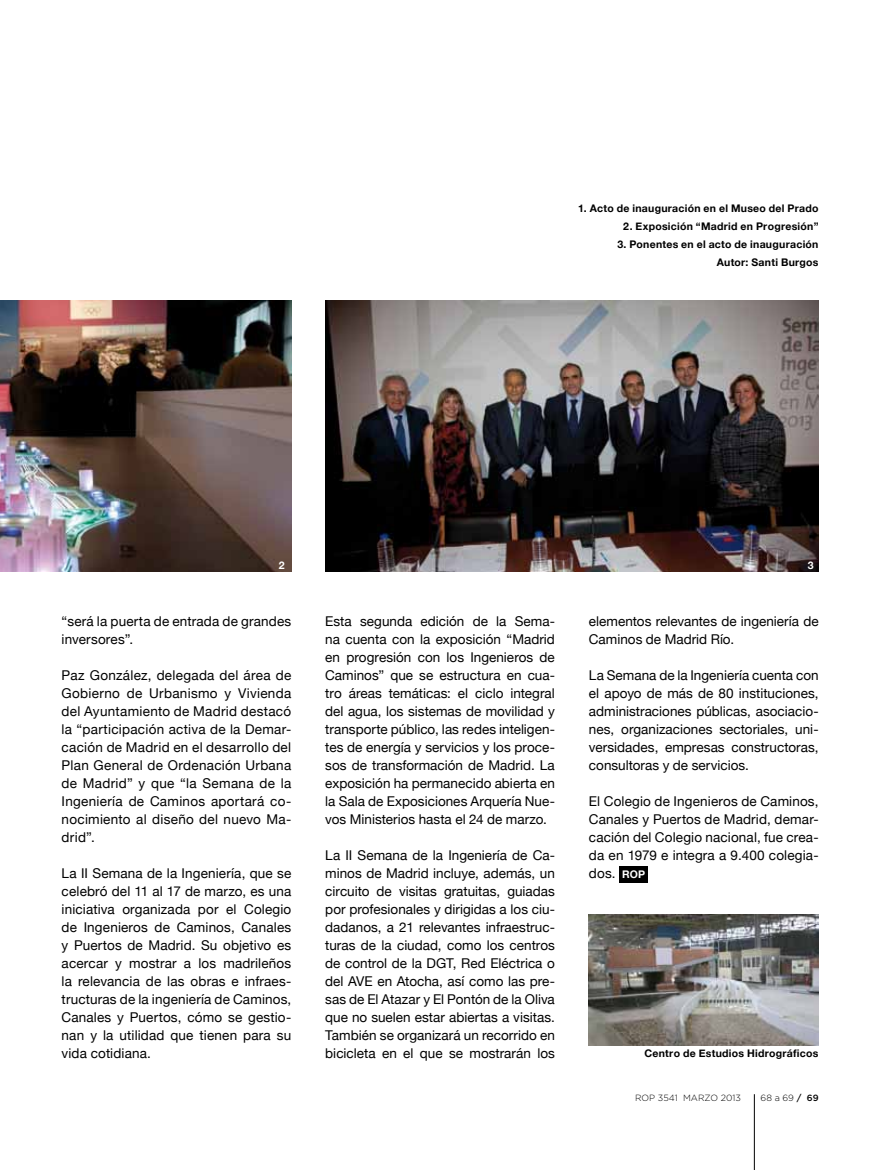
<style>
.page{position:relative;width:893px;height:1170px;background:#fff}
.page>*{position:absolute;margin:0;border:0;box-sizing:border-box;transform-origin:0 0}
.t1{font:13.5px/18px "Helvetica Neue";letter-spacing:.005em;color:#000;text-align:justify}
.t2{font:700 10.5px/18px "Helvetica Neue";letter-spacing:.025em;color:#000;text-align:right}
.t3{font:700 10.5px "Helvetica Neue";color:#fff}
.t4{font:300 9px "Gotham";color:#000}
.s1{font-weight:700;font-size:10.5px;color:#fff}
.s2{font-weight:500}
</style>
<div class="page">
<hr style="left:754px;top:1094px;width:1px;height:75px;background:#000">
<div style="left:619px;top:866px;width:29px;height:16px;background:#000"></div>
<img style="left:0;top:301px;width:291px;height:271px">
<img style="left:325px;top:301px;width:494px;height:271px">
<img style="left:589px;top:914px;width:230px;height:131px">
<p class="t2" style="left:578px;top:199px;width:242px">1. Acto de inauguración en el Museo del Prado</p>
<p class="t2" style="left:623px;top:217px;width:197px">2. Exposición “Madrid en Progresión”</p>
<p class="t2" style="left:617px;top:235px;width:203px">3. Ponentes en el acto de inauguración<br>Autor: Santi Burgos</p>
<p class="t3" style="left:279px;top:558px;width:7px">2</p>
<p class="t3" style="left:808px;top:558px;width:7px">3</p>
<p class="t1" style="left:62px;top:612px;width:231px">“será la puerta de entrada de grandes inversores”.</p>
<p class="t1" style="left:62px;top:666px;width:231px">Paz González, delegada del área de Gobierno de Urbanismo y Vivienda del Ayuntamiento de Madrid destacó la “participación activa de la Demar&shy;cación de Madrid en el desarrollo del Plan General de Ordenación Urbana de Madrid” y que “la Semana de la Ingeniería de Caminos aportará co&shy;nocimiento al diseño del nuevo Ma&shy;drid”.</p>
<p class="t1" style="left:62px;top:864px;width:231px">La II Semana de la Ingeniería, que se celebró del 11 al 17 de marzo, es una iniciativa organizada por el Colegio de Ingenieros de Caminos, Canales y Puertos de Madrid. Su objetivo es acercar y mostrar a los madrileños la relevancia de las obras e infraes&shy;tructuras de la ingeniería de Caminos, Canales y Puertos, cómo se gestio&shy;nan y la utilidad que tienen para su vida cotidiana.</p>
<p class="t1" style="left:325px;top:611px;width:231px">Esta segunda edición de la Sema&shy;na cuenta con la exposición “Madrid en progresión con los Ingenieros de Caminos” que se estructura en cua&shy;tro áreas temáticas: el ciclo integral del agua, los sistemas de movilidad y transporte público, las redes inteligen&shy;tes de energía y servicios y los proce&shy;sos de transformación de Madrid. La exposición ha permanecido abierta en la Sala de Exposiciones Arquería Nue&shy;vos Ministerios hasta el 24 de marzo.</p>
<p class="t1" style="left:325px;top:845px;width:231px">La II Semana de la Ingeniería de Ca&shy;minos de Madrid incluye, además, un circuito de visitas gratuitas, guiadas por profesionales y dirigidas a los ciu&shy;dadanos, a 21 relevantes infraestruc&shy;turas de la ciudad, como los centros de control de la DGT, Red Eléctrica o del AVE en Atocha, así como las pre&shy;sas de El Atazar y El Pontón de la Oliva que no suelen estar abiertas a visitas.<br>También se organizará un recorrido en bicicleta en el que se mostrarán los</p>
<p class="t1" style="left:589px;top:611px;width:231px">elementos relevantes de ingeniería de<br>Caminos de Madrid Río.</p>
<p class="t1" style="left:589px;top:665px;width:231px">La Semana de la Ingeniería cuenta con el apoyo de más de 80 instituciones, administraciones públicas, asociacio&shy;nes, organizaciones sectoriales, uni&shy;versidades, empresas constructoras, consultoras y de servicios.</p>
<p class="t1" style="left:589px;top:791px;width:231px">El Colegio de Ingenieros de Caminos, Canales y Puertos de Madrid, demar&shy;cación del Colegio nacional, fue crea&shy;da en 1979 e integra a 9.400 colegia&shy;dos. <span class="s1">ROP</span></p>
<p class="t2" style="left:644px;top:1044px;width:176px">Centro de Estudios Hidrográficos</p>
<p class="t4" style="left:635px;top:1092px;width:107px">ROP 3541 MARZO 2013</p>
<p class="t4" style="left:761px;top:1092px;width:59px">68 a 69 <span class="s2">/ 69</span></p>
</div>
